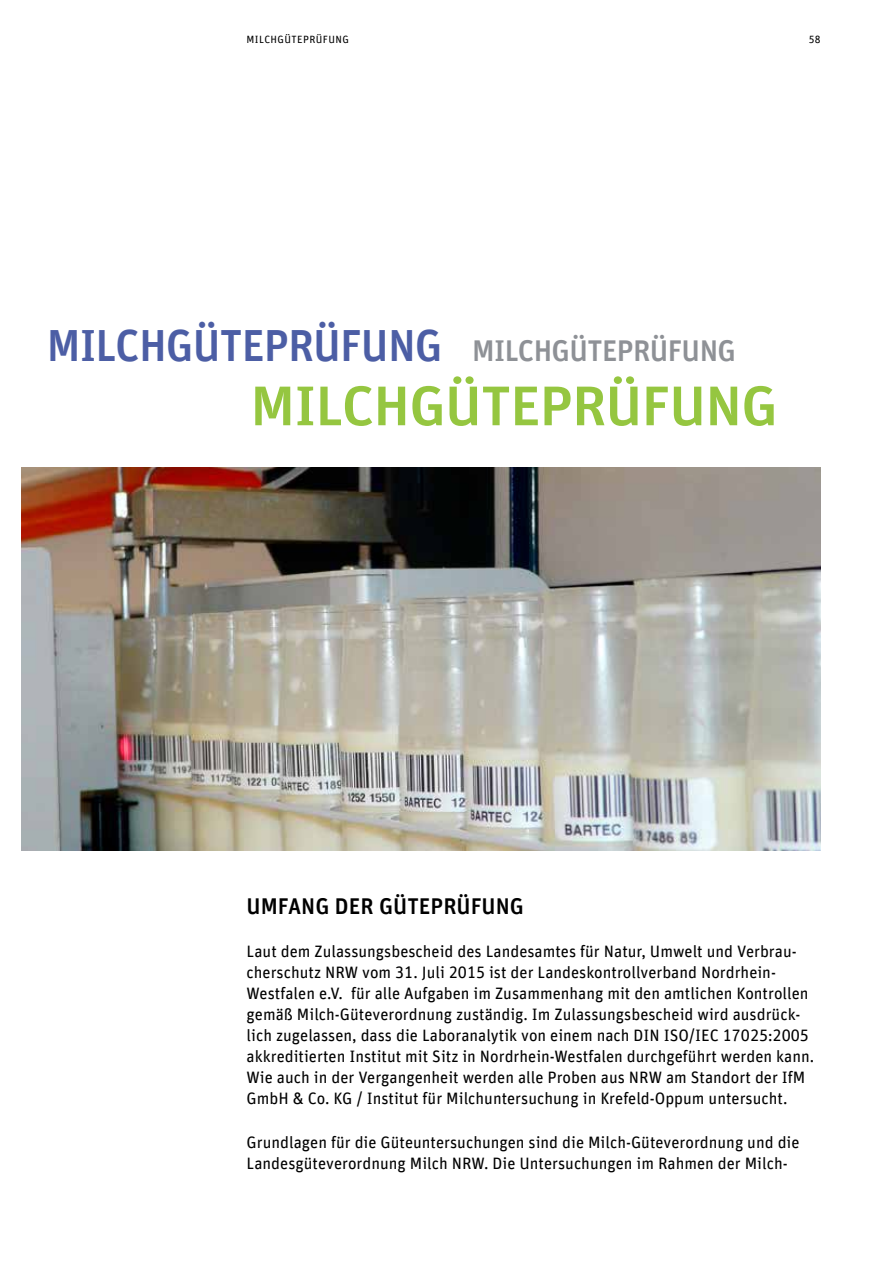
<style>
.page{position:relative;width:893px;height:1263px;background:#fff}
.page>*{position:absolute;margin:0;border:0;box-sizing:border-box;transform-origin:0 0}
.t1{font:500 55.8px "Unit";letter-spacing:-.02em;color:#95c640;scale:1.08 1}
.t2{font:500 45px "Unit";letter-spacing:-.02em;color:#4c5ea5}
.t3{font:500 22.8px "Unit";color:#000}
.t4{font:16.5px/21px "Unit Regular LF";color:#000}
.t5{font:10.5px "Unit Regular LF";letter-spacing:.04em;color:#000}
.s1{font-size:30px;color:#8e9196}
</style>
<div class="page">
<img style="left:21px;top:468px;width:800px;height:382px">
<p class="t5" style="left:247px;top:33px;width:104px">Milchgüteprüfung</p>
<p class="t5" style="left:809px;top:33px;width:14px">58</p>
<h2 class="t2" style="left:47px;top:319px;width:691px">MILCHGÜTEPRÜFUNG <span class="s1">MILCHGÜTEPRÜFUNG</span></h2>
<h1 class="t1" style="left:250px;top:372px;width:490px">MILCHGÜTEPRÜFUNG</h1>
<h3 class="t3" style="left:247px;top:893px;width:279px">UMFANG DER GÜTEPRÜFUNG</h3>
<p class="t4" style="left:247px;top:940px;width:569px">Laut dem Zulassungsbescheid des Landesamtes für Natur, U mwelt und Verbrau&shy;cherschutz NRW vom 31. Juli 2015 ist der Landeskontrollverband Nordrhein-Westfalen e.V. für alle Aufgaben im Zusammenhang mit den amtlichen Kontrollen gemäß Milch-Güteverordnung zuständig. Im Zulassungsbescheid wird ausdrück&shy;lich zugelassen, dass die Laboranalytik von einem nach DIN ISO/IEC 17025:2005 akkreditierten Institut mit Sitz in N ordrhein-Westfalen durchgeführt werden kann.<br>Wie auch in der Vergangenheit werden alle Proben aus NRW am Standort der IfM GmbH &amp; Co. KG / Institut für Milchuntersuchung in Krefeld-Oppum untersucht.</p>
<p class="t4" style="left:247px;top:1132px;width:554px">Grundlagen für die Güteuntersuchungen sind die Milch-Güteverordnung und die<br>Landesgüteverordnung Milch NRW. Die U ntersuchungen im Rahmen der Milch-</p>
</div>
